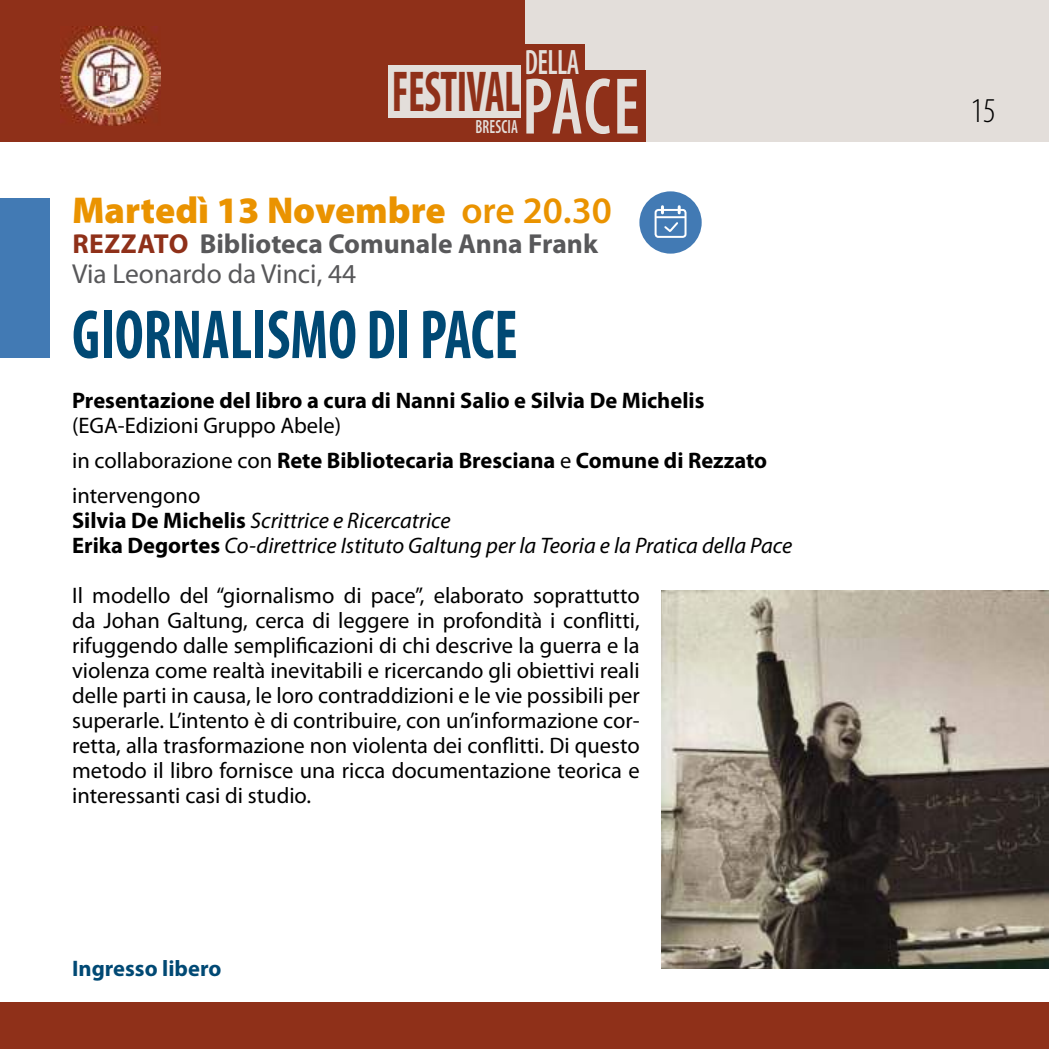
<style>
.page{position:relative;width:1049px;height:1049px;background:#fff}
.page>*{position:absolute;margin:0;border:0;box-sizing:border-box;transform-origin:0 0}
.t1{font:600 condensed 81px "Myriad Pro";color:#e3deda;scale:.87 1}
.t2{font:700 condensed 70px "Myriad Pro";color:#004974;scale:.85 1}
.t3{font:700 condensed 58px "Myriad Pro";letter-spacing:-.01em;color:#8f3019;scale:.73 1}
.t4{font:900 37.5px "Myriad Pro";color:#ea9300}
.t5{font:600 condensed 35.5px "Myriad Pro";letter-spacing:-.02em;color:#e3deda;scale:.79 1}
.t6{font:300 condensed 35px "Myriad Pro";color:#000}
.t7{font:700 27.5px/30px "Myriad Pro";color:#58585a}
.t8{font:22.5px/25px "Myriad Pro";color:#000}
.t9{font:italic 22.5px/25px "Myriad Pro";color:#000}
.t10{font:700 22.5px "Myriad Pro";color:#000}
.t11{font:700 22.5px "Myriad Pro";color:#004974}
.t12{font:600 condensed 19.25px "Myriad Pro";letter-spacing:.01em;color:#e3deda;scale:.8 1}
.s1{font-weight:600}
.s2{color:#8f3019}
.s3{font-weight:400}
.s4{font-weight:700}
.s5{font-weight:700;font-style:normal}
</style>
<div class="page">
<div style="left:0;top:0;width:1049px;height:142px;background:#e3deda"></div>
<div style="left:0;top:0;width:525px;height:142px;background:#8f3019"></div>
<div style="left:389px;top:65px;width:133px;height:52px;background:#e3deda"></div>
<div style="left:522px;top:44px;width:63px;height:49px;background:#8f3019"></div>
<div style="left:522px;top:70px;width:124px;height:72px;background:#8f3019"></div>
<img style="left:61px;top:27px;width:99px;height:99px">
<div style="left:0;top:1003px;width:1049px;height:46px;background:#8f3019"></div>
<div style="left:0;top:198px;width:50px;height:160px;background:#427ab4"></div>
<div style="left:639px;top:191px;width:63px;height:63px;background:#427ab4;border-radius:50%"></div>
<div style="left:654px;top:209px;width:32px;height:29px;border:2px solid #fff;border-radius:3px"></div>
<svg style="left:661px;top:207px;width:3px;height:6px"></svg>
<hr style="left:656px;top:216px;width:29px;height:2px;background:#fff">
<svg style="left:664px;top:222px;width:14px;height:10px"></svg>
<svg style="left:678px;top:207px;width:3px;height:6px"></svg>
<img style="left:661px;top:590px;width:388px;height:378px">
<h3 class="t5" style="left:525px;top:41px;width:71px">DELLA</h3>
<h1 class="t1" style="left:522px;top:57px;width:136px">PACE</h1>
<h3 class="t3" style="left:392px;top:55px;width:177px">FESTIVAL</h3>
<p class="t12" style="left:475px;top:115px;width:55px">BRESCIA</p>
<h3 class="t4" style="left:72px;top:185px;width:541px">Martedì 13 Novembre <span class="s1">ore 20.30</span></h3>
<p class="t7" style="left:72px;top:228px;width:527px"><span class="s2">REZZATO</span> Biblioteca Comunale Anna Frank<br><span class="s3">Via Leonardo da Vinci, 44</span></p>
<h2 class="t2" style="left:72px;top:291px;width:526px">GIORNALISMO DI PACE</h2>
<p class="t10" style="left:72px;top:386px;width:634px">Presentazione del libro a cura di Nanni Salio e Silvia De Michelis</p>
<p class="t8" style="left:72px;top:408px;width:697px;line-height:35px">(EGA-Edizioni Gruppo Abele)<br>in collaborazione con <span class="s4">Rete Bibliotecaria Bresciana</span> e <span class="s4">Comune di Rezzato </span>intervengono</p>
<p class="t9" style="left:72px;top:508px;width:722px"><span class="s5">Silvia De Michelis</span> Scrittrice e Ricercatrice<br><span class="s5">Erika Degortes</span> Co-direttrice Istituto Galtung per la Teoria e la Pratica della Pace</p>
<p class="t8" style="left:72px;top:583px;width:569px;text-align:justify">Il modello del “giornalismo di pace”, elaborato soprattutto da Johan Galtung, cerca di leggere in profondità i conflitti, rifuggendo dalle semplificazioni di chi descrive la guerra e la violenza come realtà inevitabili e ricercando gli obiettivi reali delle parti in causa, le loro contraddizioni e le vie possibili per superarle. L’intento è di contribuire, con un’informazione cor&shy;retta, alla trasformazione non violenta dei conflitti. Di questo metodo il libro fornisce una ricca documentazione teorica e interessanti casi di studio.</p>
<p class="t11" style="left:72px;top:953px;width:151px">Ingresso libero</p>
<h3 class="t6" style="left:970px;top:90px;width:27px">15</h3>
</div>
